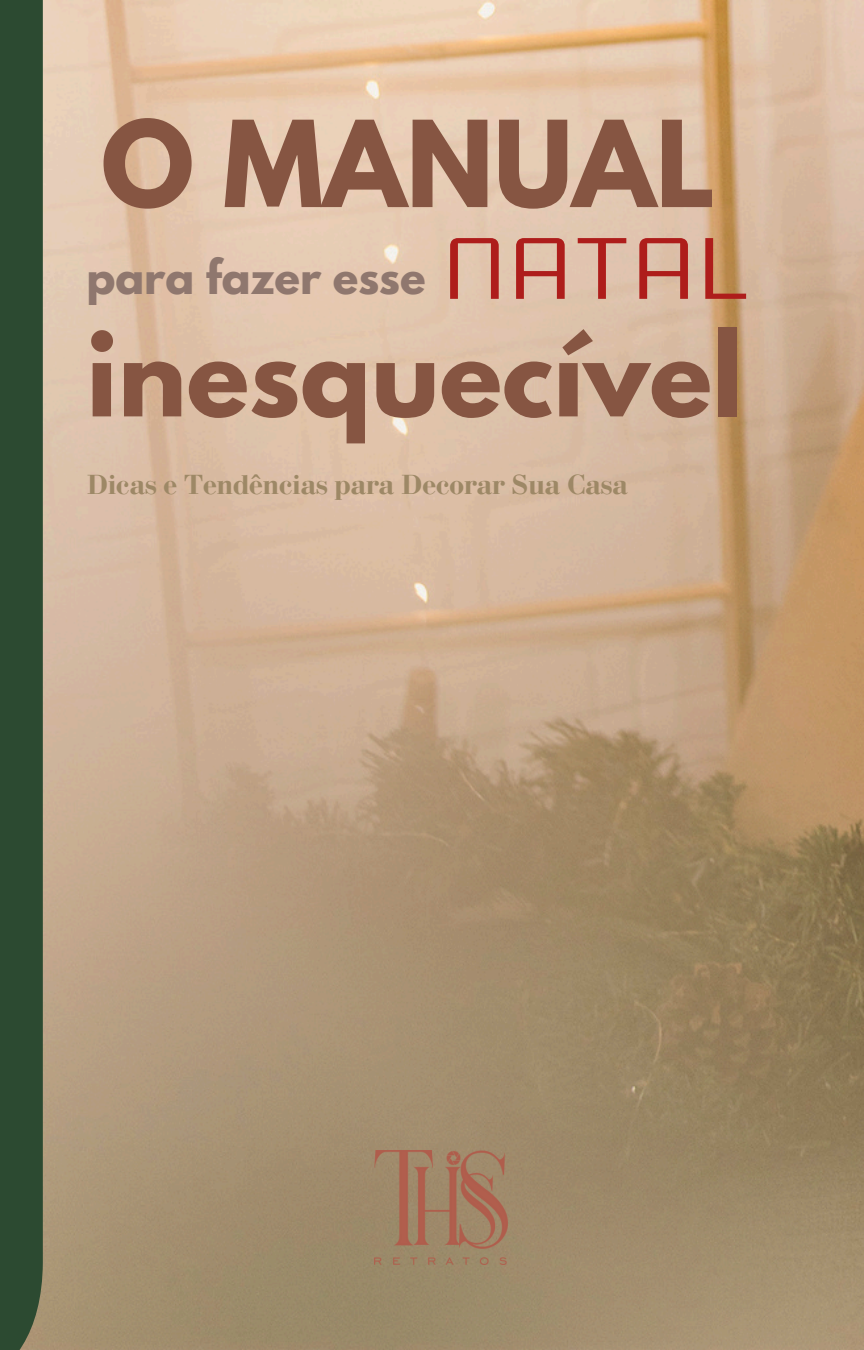
<style>
.page{position:relative;width:864px;height:1350px;background:#fff}
.page>*{position:absolute;margin:0;border:0;box-sizing:border-box;transform-origin:0 0}
.t1{font:700 105.98px "League Spartan";color:#865542}
.t2{font:700 103.95px "League Spartan";color:#865542}
.t3{font:86.85px "RTL Natalie Regular";color:#ae1d1b}
.t4{font:700 42.3px "League Spartan";color:#8f776e}
.t5{font:700 29.25px "Bodoni";color:#9d8866}
</style>
<div class="page">
<img style="left:43px;top:0;width:821px;height:1350px">
<div style="left:0;top:0;width:43px;height:1350px;background:#2c4a31"></div>
<img style="left:374px;top:1151px;width:134px;height:113px">
<h4 class="t1" style="left:101px;top:112px;width:616px">O MANUAL</h4>
<h3 class="t3" style="left:441px;top:221px;width:311px">NATAL</h3>
<h2 class="t4" style="left:86px;top:255px;width:341px">para fazer esse</h2>
<p class="t2" style="left:86px;top:323px;width:658px">inesquecível</p>
<p class="t5" style="left:87px;top:466px;width:543px">Dicas e Tendências para Decorar Sua Casa</p>
</div>
